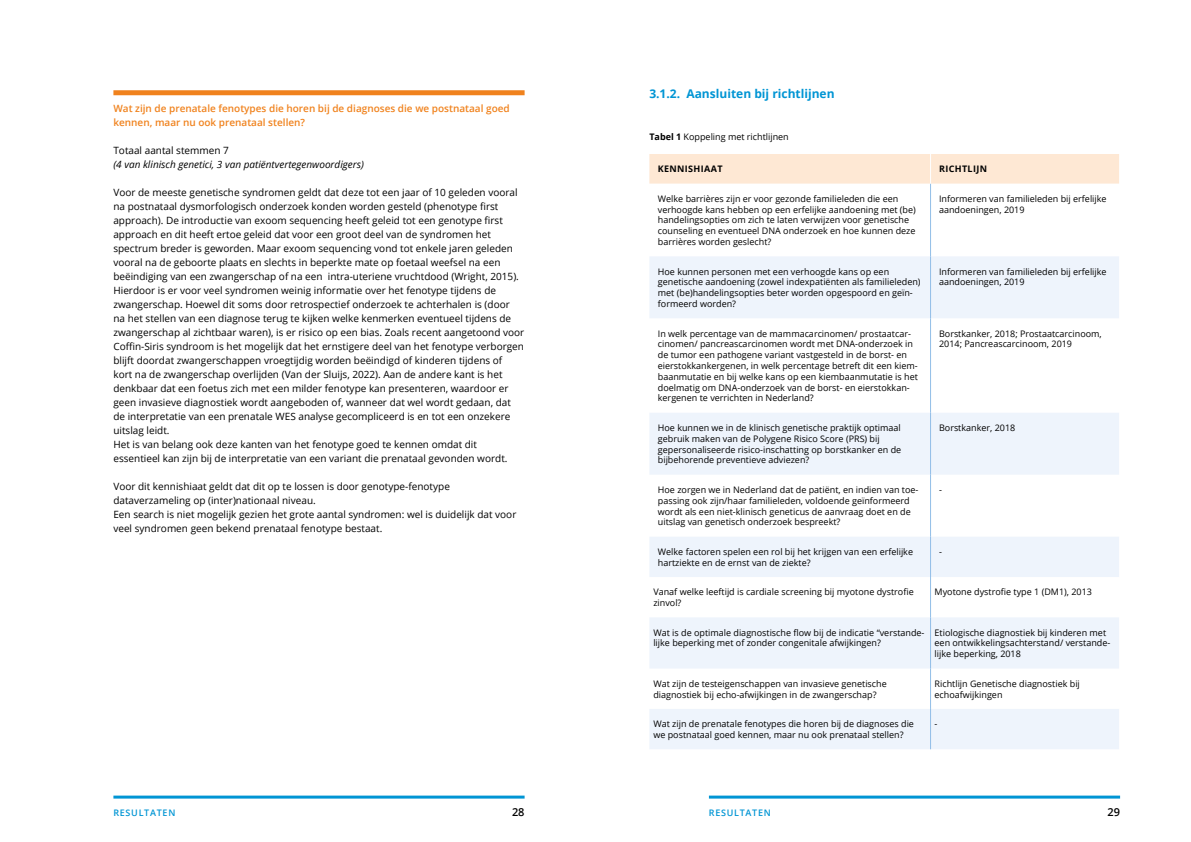
<style>
.page{position:relative;width:1191px;height:842px;background:#fff}
.page>*{position:absolute;margin:0;border:0;box-sizing:border-box;transform-origin:0 0}
.t1{font:700 12px "Open Sans";color:#0095d4}
.t2{font:600 11px "Open Sans";color:#000}
.t3{font:10px/14px "Open Sans";color:#000}
.t4{font:600 10px/14px "Open Sans";color:#f0821d}
.t5{font:italic 10px "Open Sans";color:#000}
.t6{font:9px/10.8px "Open Sans";color:#000}
.t7{font:600 9px "Open Sans";letter-spacing:.08em;color:#0095d4}
.t8{font:700 9px "Open Sans";letter-spacing:.04em;color:#000}
.s1{font-weight:700}
</style>
<div class="page">
<hr style="left:709px;top:796px;width:411px;height:3px;background:#0095d4">
<hr style="left:113px;top:796px;width:411px;height:3px;background:#0095d4">
<div style="left:113px;top:90px;width:411px;height:5px;background:#f0821d"></div>
<div style="left:649px;top:154px;width:470px;height:30px;background:#fee8d4"></div>
<svg style="left:649px;top:256px;width:470px;height:493px;fill:#eef4fc"></svg>
<hr style="left:930px;top:184px;width:1px;height:72px;background:#91bee7">
<hr style="left:930px;top:256px;width:1px;height:62px;background:#91bee7">
<hr style="left:930px;top:318px;width:1px;height:95px;background:#91bee7">
<hr style="left:930px;top:413px;width:1px;height:62px;background:#91bee7">
<hr style="left:930px;top:475px;width:1px;height:62px;background:#91bee7">
<hr style="left:930px;top:537px;width:1px;height:40px;background:#91bee7">
<hr style="left:930px;top:577px;width:1px;height:40px;background:#91bee7">
<hr style="left:930px;top:617px;width:1px;height:51px;background:#91bee7">
<hr style="left:930px;top:668px;width:1px;height:41px;background:#91bee7">
<hr style="left:930px;top:709px;width:1px;height:40px;background:#91bee7">
<hr style="left:930px;top:154px;width:1px;height:30px;background:#fff">
<p class="t4" style="left:113px;top:101px;width:398px">Wat zijn de prenatale fenotypes die horen bij de diagnoses die we postnataal goed kennen, maar nu ook prenataal stellen?</p>
<p class="t3" style="left:113px;top:143px;width:117px">Totaal aantal stemmen 7</p>
<p class="t5" style="left:113px;top:158px;width:252px">(4 van klinisch genetici, 3 van patiëntvertegenwoordigers)</p>
<p class="t3" style="left:113px;top:185px;width:412px">Voor de meeste genetische syndromen geldt dat deze tot een jaar of 10 geleden vooral na postnataal dysmorfologisch onderzoek konden worden gesteld (phenotype first approach). De introductie van exoom sequencing heeft geleid tot een genotype first approach en dit heeft ertoe geleid dat voor een groot deel van de syndromen het spectrum breder is geworden. Maar exoom sequencing vond tot enkele jaren geleden vooral na de geboorte plaats en slechts in beperkte mate op foetaal weefsel na een beëindiging van een zwangerschap of na een intra-uteriene vruchtdood (Wright, 2015).<br>Hierdoor is er voor veel syndromen weinig informatie over het fenotype tijdens de zwangerschap. Hoewel dit soms door retrospectief onderzoek te achterhalen is (door<br>na het stellen van een diagnose terug te kijken welke kenmerken eventueel tijdens de zwangerschap al zichtbaar waren), is er risico op een bias. Zoals recent aangetoond voor Coffin-Siris syndroom is het mogelijk dat het ernstigere deel van het fenotype verborgen blijft doordat zwangerschappen vroegtijdig worden beëindigd of kinderen tijdens of<br>kort na de zwangerschap overlijden (Van der Sluijs, 2022). Aan de andere kant is het denkbaar dat een foetus zich met een milder fenotype kan presenteren, waardoor er geen invasieve diagnostiek wordt aangeboden of, wanneer dat wel wordt gedaan, dat de interpretatie van een prenatale WES analyse gecompliceerd is en tot een onzekere uitslag leidt.<br>Het is van belang ook deze kanten van het fenotype goed te kennen omdat dit essentieel kan zijn bij de interpretatie van een variant die prenataal gevonden wordt.</p>
<p class="t3" style="left:113px;top:479px;width:404px">Voor dit kennishiaat geldt dat dit op te lossen is door genotype-fenotype dataverzameling op (inter)nationaal niveau.<br>Een search is niet mogelijk gezien het grote aantal syndromen: wel is duidelijk dat voor veel syndromen geen bekend prenataal fenotype bestaat.</p>
<h1 class="t1" style="left:649px;top:85px;width:187px">3.1.2. Aansluiten bij richtlijnen</h1>
<p class="t6" style="left:649px;top:131px;width:141px"><span class="s1">Tabel 1</span> Koppeling met richtlijnen</p>
<p class="t8" style="left:658px;top:163px;width:66px">KENNISHIAAT</p>
<p class="t8" style="left:939px;top:163px;width:49px">RICHTLIJN</p>
<p class="t6" style="left:658px;top:193px;width:259px">Welke barrières zijn er voor gezonde familieleden die een verhoogde kans hebben op een erfelijke aandoening met (be) handelingsopties om zich te laten verwijzen voor genetische counseling en eventueel DNA onderzoek en hoe kunnen deze barrières worden geslecht?</p>
<p class="t6" style="left:939px;top:193px;width:169px">Informeren van familieleden bij erfelijke aandoeningen, 2019</p>
<p class="t6" style="left:658px;top:266px;width:264px">Hoe kunnen personen met een verhoogde kans op een genetische aandoening (zowel indexpatiënten als familieleden) met (be)handelingsopties beter worden opgespoord en geïn&shy;formeerd worden?</p>
<p class="t6" style="left:939px;top:266px;width:169px">Informeren van familieleden bij erfelijke aandoeningen, 2019</p>
<p class="t6" style="left:658px;top:328px;width:261px">In welk percentage van de mammacarcinomen/ prostaatcar&shy;cinomen/ pancreascarcinomen wordt met DNA-onderzoek in de tumor een pathogene variant vastgesteld in de borst- en eierstokkankergenen, in welk percentage betreft dit een kiem&shy;baanmutatie en bij welke kans op een kiembaanmutatie is het doelmatig om DNA-onderzoek van de borst- en eierstokkan&shy;kergenen te verrichten in Nederland?</p>
<p class="t6" style="left:939px;top:328px;width:164px">Borstkanker, 2018; Prostaatcarcinoom,<br>2014; Pancreascarcinoom, 2019</p>
<p class="t6" style="left:658px;top:422px;width:245px">Hoe kunnen we in de klinisch genetische praktijk optimaal gebruik maken van de Polygene Risico Score (PRS) bij gepersonaliseerde risico-inschatting op borstkanker en de bijbehorende preventieve adviezen?</p>
<p class="t6" style="left:939px;top:422px;width:78px">Borstkanker, 2018</p>
<p class="t6" style="left:658px;top:484px;width:262px">Hoe zorgen we in Nederland dat de patiënt, en indien van toe&shy;passing ook zijn/haar familieleden, voldoende geïnformeerd wordt als een niet-klinisch geneticus de aanvraag doet en de uitslag van genetisch onderzoek bespreekt?</p>
<p class="t6" style="left:939px;top:484px;width:4px">-</p>
<p class="t6" style="left:658px;top:546px;width:257px">Welke factoren spelen een rol bij het krijgen van een erfelijke hartziekte en de ernst van de ziekte?</p>
<p class="t6" style="left:939px;top:546px;width:4px">-</p>
<p class="t6" style="left:653px;top:586px;width:262px">Vanaf welke leeftijd is cardiale screening bij myotone dystrofie zinvol?</p>
<p class="t6" style="left:934px;top:586px;width:159px">Myotone dystrofie type 1 (DM1), 2013</p>
<p class="t6" style="left:653px;top:627px;width:273px">Wat is de optimale diagnostische flow bij de indicatie “verstande&shy;lijke beperking met of zonder congenitale afwijkingen?</p>
<p class="t6" style="left:934px;top:627px;width:177px">Etiologische diagnostiek bij kinderen met een ontwikkelingsachterstand/ verstande&shy;lijke beperking, 2018</p>
<p class="t6" style="left:653px;top:678px;width:235px">Wat zijn de testeigenschappen van invasieve genetische diagnostiek bij echo-afwijkingen in de zwangerschap?</p>
<p class="t6" style="left:934px;top:678px;width:147px">Richtlijn Genetische diagnostiek bij echoafwijkingen</p>
<p class="t6" style="left:653px;top:718px;width:262px">Wat zijn de prenatale fenotypes die horen bij de diagnoses die we postnataal goed kennen, maar nu ook prenataal stellen?</p>
<p class="t6" style="left:934px;top:718px;width:4px">-</p>
<p class="t7" style="left:113px;top:806px;width:63px">RESULTATEN</p>
<p class="t2" style="left:512px;top:805px;width:14px">28</p>
<p class="t7" style="left:709px;top:806px;width:63px">RESULTATEN</p>
<p class="t2" style="left:1107px;top:805px;width:14px">29</p>
</div>
